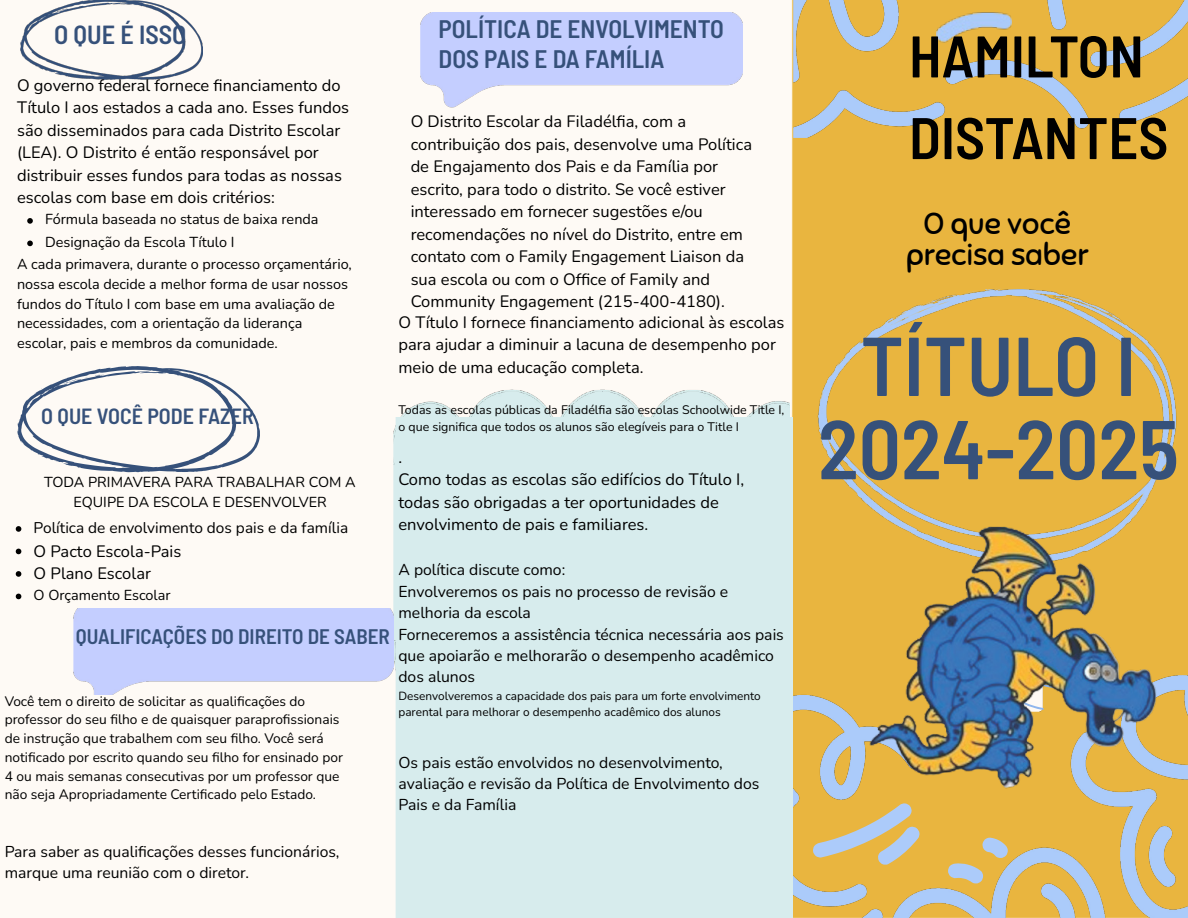
<style>
.page{position:relative;width:1188px;height:918px;background:#fefaf5}
.page>*{position:absolute;margin:0;border:0;box-sizing:border-box;transform-origin:0 0}
.t1{font:600 semi-condensed 83.25px/83.2px "Barlow";color:#36517a;text-align:center}
.t2{font:600 semi-condensed 58.5px/81.6px "Barlow";color:#000}
.t3{font:30.45px/31.5px "Sniglet";color:#000;text-align:center}
.t4{font:600 semi-condensed 26.1px "Barlow";color:#36517a}
.t5{font:600 semi-condensed 25.35px/30.6px "Barlow";color:#36517a}
.t6{font:600 semi-condensed 21.9px "Barlow";color:#36517a}
.t7{font:600 semi-condensed 21px "Barlow";color:#36517a}
.t8{font:16.5px/22.5px "Nunito";color:#000}
.t9{font:15.75px/21.3px "Nunito";color:#000}
.t10{font:15.45px "Nunito";color:#000}
.t11{font:14.4px/19.6px "Nunito";color:#000}
.t12{font:13.8px/18.8px "Nunito";color:#000}
.t13{font:12.3px/16.8px "Nunito";color:#000}
.t14{font:11.85px/16px "Nunito";color:#000}
</style>
<div class="page">
<div style="left:792px;top:0;width:396px;height:660px;background:#e9b53f"></div>
<img style="left:792px;top:681px;width:80px;height:237px">
<img style="left:814px;top:890px;width:58px;height:28px">
<svg style="left:813px;top:803px;width:59px;height:62px;background:#daba6c"></svg>
<img style="left:872px;top:801px;width:172px;height:117px">
<svg style="left:948px;top:838px;width:60px;height:46px;background:#d3bc7e"></svg>
<img style="left:1024px;top:879px;width:20px;height:39px">
<img style="left:20px;top:0;width:183px;height:80px">
<svg style="left:71px;top:2px;width:16px;height:7px"></svg>
<svg style="left:54px;top:12px;width:4px;height:3px"></svg>
<svg style="left:37px;top:17px;width:3px;height:6px"></svg>
<img style="left:420px;top:12px;width:323px;height:96px">
<img style="left:394px;top:389px;width:391px;height:328px">
<div style="left:396px;top:417px;width:396px;height:501px;background:#d7eced"></div>
<img style="left:785px;top:221px;width:403px;height:393px">
<svg style="left:984px;top:289px;width:18px;height:2px"></svg>
<svg style="left:964px;top:291px;width:13px;height:3px"></svg>
<svg style="left:925px;top:300px;width:15px;height:5px"></svg>
<svg style="left:861px;top:334px;width:6px;height:6px"></svg>
<svg style="left:840px;top:359px;width:3px;height:4px"></svg>
<img style="left:936px;top:11px;width:75px;height:33px">
<img style="left:1119px;top:67px;width:69px;height:58px">
<img style="left:1044px;top:801px;width:144px;height:117px">
<img style="left:1104px;top:627px;width:84px;height:253px">
<img style="left:1135px;top:823px;width:53px;height:67px">
<img style="left:853px;top:502px;width:323px;height:299px">
<img style="left:793px;top:0;width:105px;height:84px">
<img style="left:793px;top:90px;width:152px;height:48px">
<img style="left:944px;top:59px;width:145px;height:70px">
<img style="left:1091px;top:31px;width:97px;height:36px">
<img style="left:1043px;top:0;width:145px;height:31px">
<svg style="left:27px;top:218px;width:6px;height:6px"></svg>
<svg style="left:27px;top:241px;width:6px;height:5px"></svg>
<svg style="left:17px;top:366px;width:243px;height:106px"></svg>
<svg style="left:16px;top:526px;width:5px;height:6px"></svg>
<svg style="left:16px;top:549px;width:5px;height:5px"></svg>
<svg style="left:16px;top:571px;width:5px;height:6px"></svg>
<svg style="left:16px;top:594px;width:5px;height:5px"></svg>
<img style="left:73px;top:608px;width:321px;height:87px">
<h3 class="t4" style="left:54px;top:16px;width:134px">O QUE É ISSO</h3>
<p class="t8" style="left:17px;top:73px;width:334px">O governo federal fornece financiamento do Título I aos estados a cada ano. Esses fundos são disseminados para cada Distrito Escolar (LEA). O Distrito é então responsável por distribuir esses fundos para todas as nossas escolas com base em dois critérios:</p>
<p class="t11" style="left:45px;top:209px;width:275px">Fórmula baseada no status de baixa renda</p>
<p class="t11" style="left:45px;top:231px;width:191px">Designação da Escola Título I</p>
<p class="t11" style="left:17px;top:254px;width:336px">A cada primavera, durante o processo orçamentário,</p>
<p class="t11" style="left:17px;top:273px;width:332px">nossa escola decide a melhor forma de usar nossos fundos do Título I com base em uma avaliação de necessidades, com a orientação da liderança escolar, pais e membros da comunidade.</p>
<h3 class="t6" style="left:41px;top:401px;width:214px">O QUE VOCÊ PODE FAZER</h3>
<p class="t11" style="left:44px;top:472px;width:313px;text-align:center">TODA PRIMAVERA PARA TRABALHAR COM A<br>EQUIPE DA ESCOLA E DESENVOLVER</p>
<p class="t10" style="left:34px;top:517px;width:316px">Política de envolvimento dos pais e da família</p>
<p class="t8" style="left:34px;top:539px;width:149px">O Pacto Escola-Pais<br>O Plano Escolar</p>
<p class="t11" style="left:34px;top:584px;width:139px">O Orçamento Escolar</p>
<p class="t7" style="left:76px;top:621px;width:316px">QUALIFICAÇÕES DO DIREITO DE SABER</p>
<p class="t12" style="left:5px;top:691px;width:340px">Você tem o direito de solicitar as qualificações do professor do seu filho e de quaisquer paraprofissionais de instrução que trabalhem com seu filho. Você será notificado por escrito quando seu filho for ensinado por 4 ou mais semanas consecutivas por um professor que não seja Apropriadamente Certificado pelo Estado.</p>
<h3 class="t5" style="left:439px;top:11px;width:287px">POLÍTICA DE ENVOLVIMENTO<br>DOS PAIS E DA FAMÍLIA</h3>
<p class="t8" style="left:411px;top:110px;width:343px">O Distrito Escolar da Filadélfia, com a contribuição dos pais, desenvolve uma Política de Engajamento dos Pais e da Família por escrito, para todo o distrito. Se você estiver interessado em fornecer sugestões e/ou recomendações no nível do Distrito, entre em contato com o Family Engagement Liaison da sua escola ou com o Office of Family and Community Engagement (215-400-4180).</p>
<p class="t8" style="left:398px;top:310px;width:387px">O Título I fornece financiamento adicional às escolas para ajudar a diminuir a lacuna de desempenho por meio de uma educação completa.</p>
<p class="t13" style="left:398px;top:401px;width:387px">Todas as escolas públicas da Filadélfia são escolas Schoolwide Title I, o que significa que todos os alunos são elegíveis para o Title I</p>
<p class="t8" style="left:398px;top:445px;width:347px">.<br>Como todas as escolas são edifícios do Título I, todas são obrigadas a ter oportunidades de envolvimento de pais e familiares.</p>
<p class="t9" style="left:398px;top:559px;width:387px">A política discute como:<br>Envolveremos os pais no processo de revisão e melhoria da escola<br>Forneceremos a assistência técnica necessária aos pais que apoiarão e melhorarão o desempenho acadêmico dos alunos</p>
<p class="t14" style="left:398px;top:688px;width:364px">Desenvolveremos a capacidade dos pais para um forte envolvimento parental para melhorar o desempenho acadêmico dos alunos</p>
<p class="t9" style="left:398px;top:751px;width:362px">Os pais estão envolvidos no desenvolvimento, avaliação e revisão da Política de Envolvimento dos<br>Pais e da Família</p>
<p class="t9" style="left:5px;top:840px;width:336px">Para saber as qualificações desses funcionários, marque uma reunião com o diretor.</p>
<h2 class="t2" style="left:909px;top:11px;width:261px">HAMILTON<br>DISTANTES</h2>
<h3 class="t3" style="left:906px;top:208px;width:185px">O que você precisa saber</h3>
<h1 class="t1" style="left:818px;top:318px;width:362px">TÍTULO I<br>2024-2025</h1>
</div>
